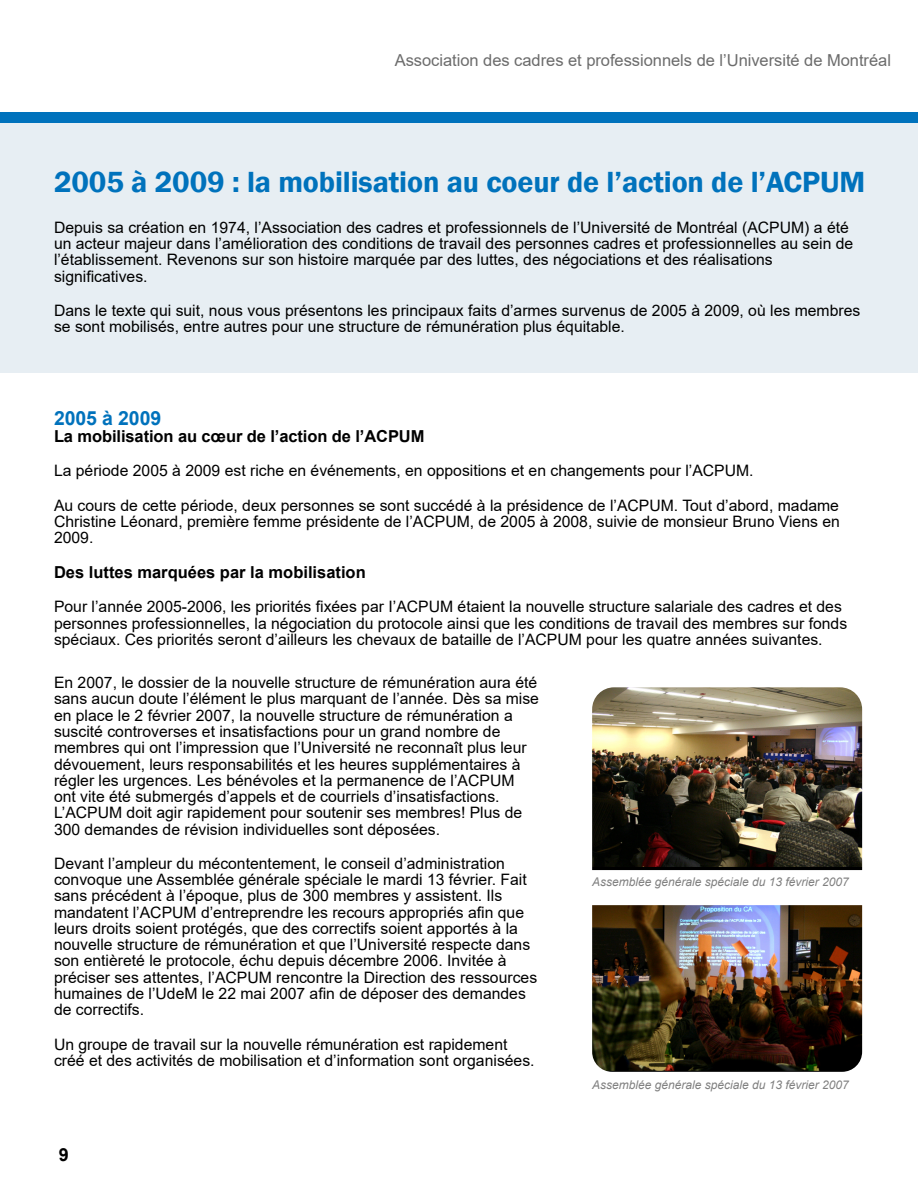
<style>
.page{position:relative;width:918px;height:1188px;background:#fff}
.page>*{position:absolute;margin:0;border:0;box-sizing:border-box;transform-origin:0 0}
.t1{font:600 30px "Franklin Gothic";letter-spacing:-.005em;color:#0072bc}
.t2{font:700 19.5px "Arial";letter-spacing:-.005em;color:#0072bc}
.t3{font:700 18px "Arial";color:#000}
.t4{font:700 16.5px "Arial";color:#000}
.t5{font:16.5px "Arial";letter-spacing:-.005em;color:#6c6c6c}
.t6{font:15.75px/16.2px "Arial";color:#000}
.t7{font:italic 12px "Arial";color:#808080}
</style>
<div class="page">
<div style="left:0;top:117px;width:918px;height:256px;background:#e7eef3"></div>
<div style="left:0;top:112px;width:918px;height:11px;background:#0072bc"></div>
<img style="left:592px;top:687px;width:270px;height:183px">
<img style="left:592px;top:905px;width:270px;height:167px">
<p class="t5" style="left:395px;top:54px;width:498px">Association des cadres et professionnels de l’Université de Montréal</p>
<h1 class="t1" style="left:54px;top:171px;width:813px">2005 à 2009 : la mobilisation au coeur de l’action de l’ACPUM</h1>
<p class="t6" style="left:54px;top:221px;width:801px">Depuis sa création en 1974, l’Association des cadres et professionnels de l’Université de Montréal (ACPUM) a été un acteur majeur dans l’amélioration des conditions de travail des personnes cadres et professionnelles au sein de l’établissement. Revenons sur son histoire marquée par des luttes, des négociations et des réalisations significatives.</p>
<p class="t6" style="left:54px;top:304px;width:808px">Dans le texte qui suit, nous vous présentons les principaux faits d’armes survenus de 2005 à 2009, où les membres se sont mobilisés, entre autres pour une structure de rémunération plus équitable.</p>
<p class="t2" style="left:54px;top:411px;width:109px">2005 à 2009</p>
<p class="t4" style="left:54px;top:430px;width:372px">La mobilisation au cœur de l’action de l’ACPUM</p>
<p class="t6" style="left:54px;top:455px;width:787px;line-height:34.2px">La période 2005 à 2009 est riche en événements, en oppositions et en changements pour l’ACPUM.<br>Au cours de cette période, deux personnes se sont succédé à la présidence de l’ACPUM. Tout d’abord, madame</p>
<p class="t6" style="left:54px;top:515px;width:787px">Christine Léonard, première femme présidente de l’ACPUM, de 2005 à 2008, suivie de monsieur Bruno Viens en<br>2009.</p>
<p class="t4" style="left:54px;top:566px;width:313px">Des luttes marquées par la mobilisation</p>
<p class="t6" style="left:54px;top:600px;width:795px">Pour l’année 2005-2006, les priorités fixées par I’ACPUM étaient la nouvelle structure salariale des cadres et des personnes professionnelles, la négociation du protocole ainsi que les conditions de travail des membres sur fonds spéciaux. Ces priorités seront d’ailleurs les chevaux de bataille de l’ACPUM pour les quatre années suivantes.</p>
<p class="t6" style="left:54px;top:676px;width:487px">En 2007, le dossier de la nouvelle structure de rémunération aura été sans aucun doute l’élément le plus marquant de l’année. Dès sa mise en place le 2 février 2007, la nouvelle structure de rémunération a suscité controverses et insatisfactions pour un grand nombre de membres qui ont l’impression que l’Université ne reconnaît plus leur dévouement, leurs responsabilités et les heures supplémentaires à régler les urgences. Les bénévoles et la permanence de l’ACPUM ont vite été submergés d’appels et de courriels d’insatisfactions.<br>L’ACPUM doit agir rapidement pour soutenir ses membres! Plus de 300 demandes de révision individuelles sont déposées.</p>
<p class="t6" style="left:54px;top:857px;width:485px">Devant l’ampleur du mécontentement, le conseil d’administration convoque une Assemblée générale spéciale le mardi 13 février. Fait sans précédent à l’époque, plus de 300 membres y assistent. Ils mandatent l’ACPUM d’entreprendre les recours appropriés afin que leurs droits soient protégés, que des correctifs soient apportés à la nouvelle structure de rémunération et que l’Université respecte dans son entièreté le protocole, échu depuis décembre 2006. Invitée à préciser ses attentes, l’ACPUM rencontre la Direction des ressources humaines de l’UdeM le 22 mai 2007 afin de déposer des demandes de correctifs.</p>
<p class="t6" style="left:54px;top:1037px;width:482px">Un groupe de travail sur la nouvelle rémunération est rapidement créé et des activités de mobilisation et d’information sont organisées.</p>
<p class="t7" style="left:592px;top:1081px;width:258px">Assemblée générale spéciale du 13 février 2007</p>
<p class="t7" style="left:592px;top:877px;width:258px">Assemblée générale spéciale du 13 février 2007</p>
<p class="t3" style="left:59px;top:1148px;width:12px">9</p>
</div>
